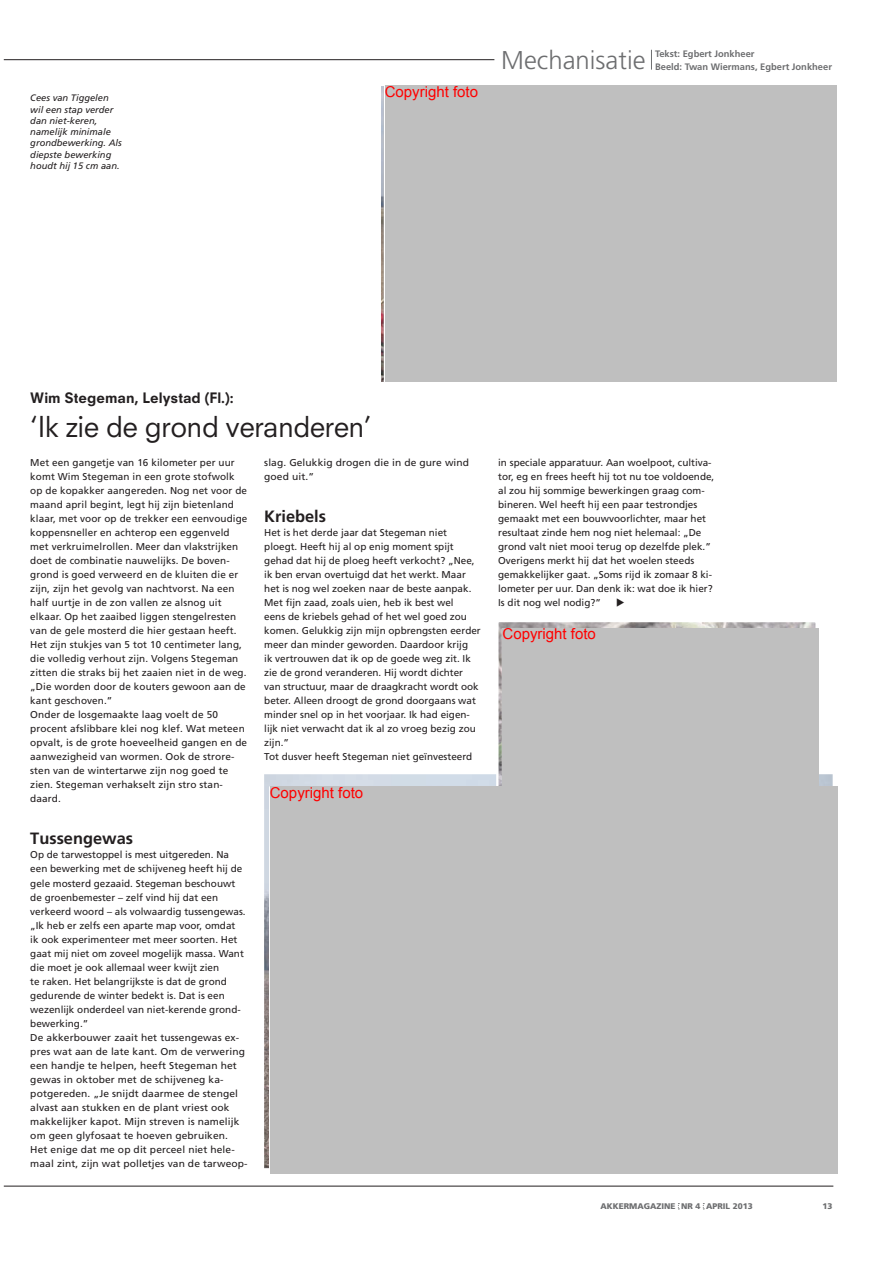
<style>
.page{position:relative;width:893px;height:1263px;background:#fff}
.page>*{position:absolute;margin:0;border:0;box-sizing:border-box;transform-origin:0 0}
.t1{font:28.05px "Neuzeit SLT Std";letter-spacing:-.01em;color:#231f20}
.t2{font:300 25.65px "Frutiger LT Std";color:#6d6e70}
.t3{font:700 16.35px "Frutiger LT Std";color:#231f20}
.t4{font:15px "Arial";color:#f00}
.t5{font:800 14.1px "Neuzeit SLT Std";color:#231f20}
.t6{font:9.9px/14.1px "Frutiger LT Std";color:#231f20}
.t7{font:italic 9.3px/11.2px "Frutiger LT Std";color:#231f20}
.t8{font:700 9.3px/12.8px "Frutiger LT Std";color:#6d6e70}
.t9{font:900 8.25px "Frutiger LT Std";color:#6d6e70}
</style>
<div class="page">
<img style="left:264px;top:774px;width:569px;height:394px">
<svg style="left:651px;top:50px;width:1px;height:20px"></svg>
<hr style="left:4px;top:59px;width:490px;height:1px;background:#231f20">
<hr style="left:4px;top:1186px;width:829px;height:1px;background:#231f20">
<svg style="left:495px;top:622px;width:321px;height:164px"></svg>
<img style="left:381px;top:87px;width:3px;height:294px">
<div style="left:385px;top:86px;width:451px;height:296px;background:#bfbfbf"></div>
<div style="left:502px;top:628px;width:317px;height:158px;background:#bfbfbf"></div>
<div style="left:270px;top:786px;width:567px;height:388px;background:#bfbfbf"></div>
<p class="t7" style="left:30px;top:93px;width:93px">Cees van Tiggelen wil een stap verder dan niet-keren, namelijk minimale grondbewerking. Als diepste bewerking houdt hij 15 cm aan.</p>
<h3 class="t4" style="left:385px;top:82px;width:95px">Copyright foto</h3>
<h2 class="t2" style="left:501px;top:49px;width:146px">Mechanisatie</h2>
<p class="t8" style="left:655px;top:48px;width:178px">Tekst: Egbert Jonkheer<br>Beeld: Twan Wiermans, Egbert Jonkheer</p>
<h3 class="t5" style="left:30px;top:393px;width:205px">Wim Stegeman, Lelystad (Fl.):</h3>
<h1 class="t1" style="left:30px;top:415px;width:343px">‘Ik zie de grond veranderen’</h1>
<p class="t6" style="left:30px;top:456px;width:219px">Met een gangetje van 16 kilometer per uur komt Wim Stegeman in een grote stofwolk op de kopakker aangereden. Nog net voor de maand april begint, legt hij zijn bietenland klaar, met voor op de trekker een eenvoudige koppensneller en achterop een eggenveld met verkruimelrollen. Meer dan vlakstrijken doet de combinatie nauwelijks. De boven&shy;grond is goed verweerd en de kluiten die er zijn, zijn het gevolg van nachtvorst. Na een half uurtje in de zon vallen ze alsnog uit elkaar. Op het zaaibed liggen stengelresten van de gele mosterd die hier gestaan heeft.<br>Het zijn stukjes van 5 tot 10 centimeter lang, die volledig verhout zijn. Volgens Stegeman zitten die straks bij het zaaien niet in de weg. „Die worden door de kouters gewoon aan de kant geschoven.”<br>Onder de losgemaakte laag voelt de 50 procent afslibbare klei nog klef. Wat meteen opvalt, is de grote hoeveelheid gangen en de aanwezigheid van wormen. Ook de strore&shy;sten van de wintertarwe zijn nog goed te zien. Stegeman verhakselt zijn stro stan&shy;daard.</p>
<h3 class="t3" style="left:30px;top:832px;width:104px">Tussengewas</h3>
<p class="t6" style="left:30px;top:848px;width:219px">Op de tarwestoppel is mest uitgereden. Na een bewerking met de schijveneg heeft hij de gele mosterd gezaaid. Stegeman beschouwt de groenbemester – zelf vind hij dat een verkeerd woord – als volwaardig tussengewas. „Ik heb er zelfs een aparte map voor, omdat<br>ik ook experimenteer met meer soorten. Het gaat mij niet om zoveel mogelijk massa. Want die moet je ook allemaal weer kwijt zien<br>te raken. Het belangrijkste is dat de grond gedurende de winter bedekt is. Dat is een wezenlijk onderdeel van niet-kerende grond&shy;bewerking.”<br>De akkerbouwer zaait het tussengewas ex&shy;pres wat aan de late kant. Om de verwering een handje te helpen, heeft Stegeman het gewas in oktober met de schijveneg ka&shy;potgereden. „Je snijdt daarmee de stengel alvast aan stukken en de plant vriest ook makkelijker kapot. Mijn streven is namelijk om geen glyfosaat te hoeven gebruiken.<br>Het enige dat me op dit perceel niet hele&shy;maal zint, zijn wat polletjes van de tarweop-</p>
<p class="t6" style="left:264px;top:456px;width:206px">slag. Gelukkig drogen die in de gure wind goed uit.”</p>
<h3 class="t3" style="left:264px;top:509px;width:63px">Kriebels</h3>
<p class="t6" style="left:264px;top:526px;width:218px">Het is het derde jaar dat Stegeman niet ploegt. Heeft hij al op enig moment spijt gehad dat hij de ploeg heeft verkocht? „Nee, ik ben ervan overtuigd dat het werkt. Maar het is nog wel zoeken naar de beste aanpak.<br>Met fijn zaad, zoals uien, heb ik best wel<br>eens de kriebels gehad of het wel goed zou komen. Gelukkig zijn mijn opbrengsten eerder meer dan minder geworden. Daardoor krijg<br>ik vertrouwen dat ik op de goede weg zit. Ik zie de grond veranderen. Hij wordt dichter van structuur, maar de draagkracht wordt ook beter. Alleen droogt de grond doorgaans wat minder snel op in het voorjaar. Ik had eigen&shy;lijk niet verwacht dat ik al zo vroeg bezig zou zijn.”<br>Tot dusver heeft Stegeman niet geïnvesteerd</p>
<h3 class="t4" style="left:270px;top:782px;width:95px">Copyright foto</h3>
<p class="t6" style="left:498px;top:456px;width:218px">in speciale apparatuur. Aan woelpoot, cultiva&shy;tor, eg en frees heeft hij tot nu toe voldoende, al zou hij sommige bewerkingen graag com&shy;bineren. Wel heeft hij een paar testrondjes gemaakt met een bouwvoorlichter, maar het resultaat zinde hem nog niet helemaal: „De grond valt niet mooi terug op dezelfde plek.” Overigens merkt hij dat het woelen steeds gemakkelijker gaat. „Soms rijd ik zomaar 8 ki&shy;lometer per uur. Dan denk ik: wat doe ik hier?<br>Is dit nog wel nodig?”</p>
<h3 class="t4" style="left:502px;top:624px;width:95px">Copyright foto</h3>
<p class="t9" style="left:600px;top:1203px;width:154px">AKKERMAGAZINE NR 4 APRIL 2013</p>
<p class="t9" style="left:822px;top:1203px;width:12px">13</p>
</div>
